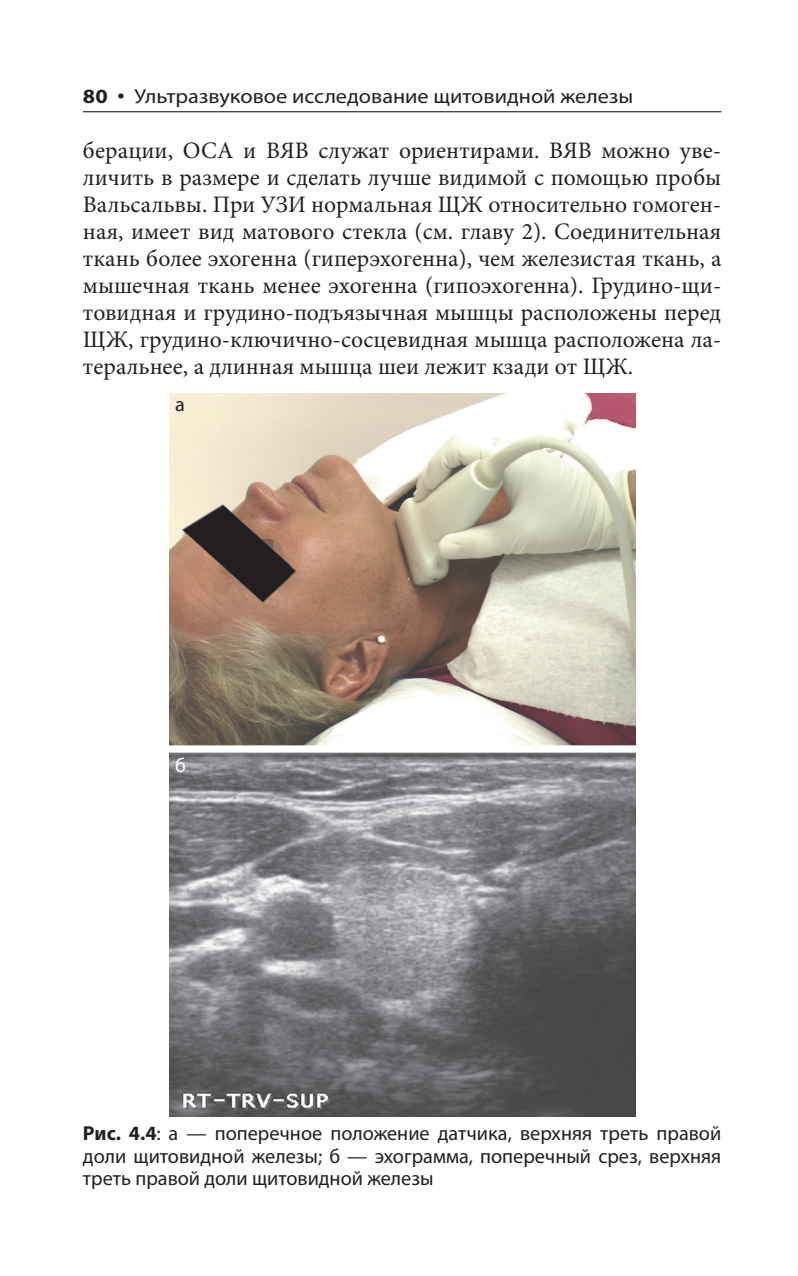
<style>
.page{position:relative;width:798px;height:1276px;background:#fff}
.page>*{position:absolute;margin:0;border:0;box-sizing:border-box;transform-origin:0 0}
.t1{font:23.62px/27px "Minion Pro";color:#231f20;text-align:justify}
.t2{font:20.25px/22.5px "Myriad Pro";color:#231f20;text-align:justify}
.t3{font:20.25px "Myriad Pro";color:#231f20;scale:1.1 1}
.t4{font:20.25px "Myriad Pro";color:#fff}
.s1{font-weight:700}
.s2{font-weight:700;font-size:27px}
</style>
<div class="page">
<hr style="left:83px;top:111px;width:638px;height:1px;background:#231f20">
<img style="left:169px;top:394px;width:466px;height:722px">
<p class="t3" style="left:83px;top:89px;width:501px"><span class="s1">80</span> <span class="s2">∙</span> Ультразвуковое исследование щитовидной железы</p>
<p class="t1" style="left:83px;top:138px;width:639px">берации, ОСА и ВЯВ служат ориентирами. ВЯВ можно уве&shy;личить в размере и сделать лучше видимой с помощью пробы Вальсальвы . При УЗИ нормальная ЩЖ относительно гомоген&shy;ная, имеет вид матового стекла (см. главу 2). Соединительная ткань более эхогенна (гиперэхогенна), чем железистая ткань, а мышечная ткань менее эхогенна (гипоэхогенна). Грудино-щи&shy;товидная и грудино-подъязычная мышцы расположены перед ЩЖ, грудино-ключично-сосцевидная мышца расположена ла&shy;теральнее, а длинная мышца шеи лежит кзади от ЩЖ.</p>
<p class="t2" style="left:175px;top:395px;width:11px">а</p>
<p class="t4" style="left:175px;top:758px;width:12px">б</p>
<p class="t2" style="left:83px;top:1124px;width:639px"><span class="s1">Рис. 4.4</span>: a — поперечное положение датчика, верхняя треть правой доли щитовидной железы; б — эхограмма, поперечный срез, верхняя треть правой доли щитовидной железы</p>
</div>
